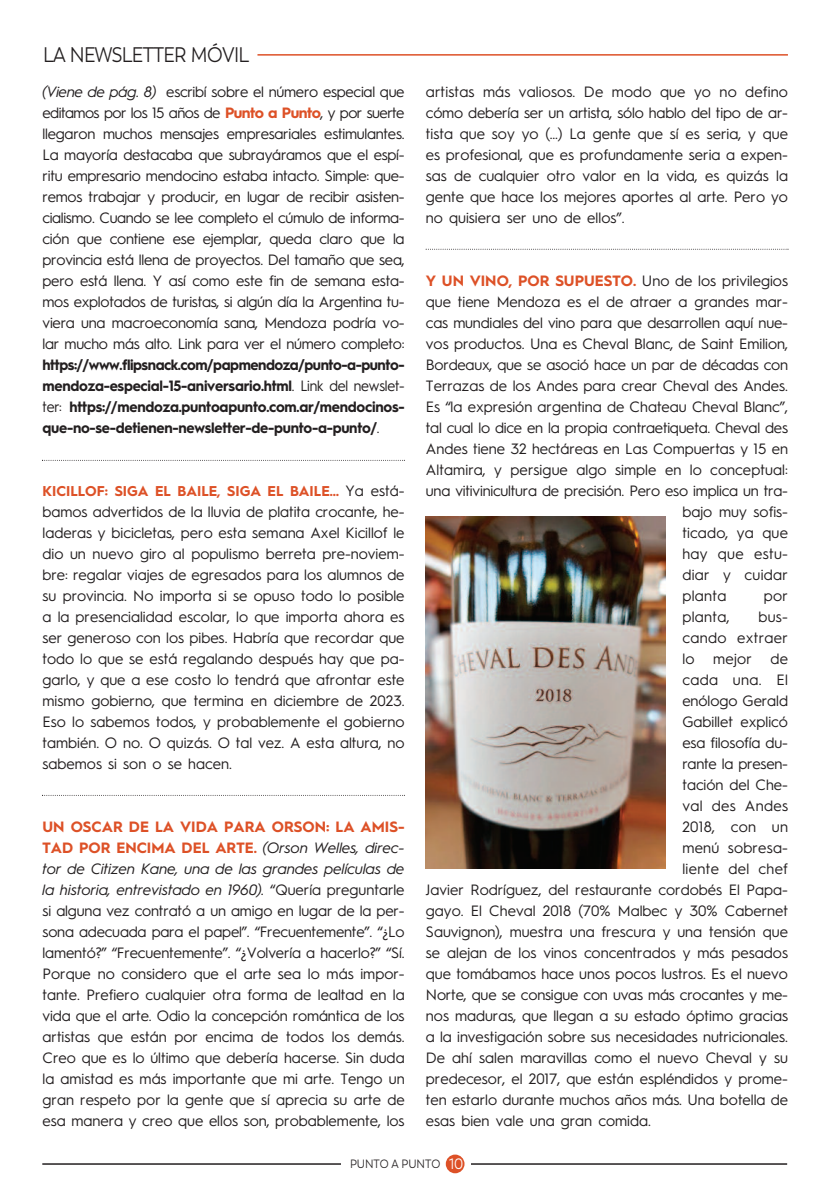
<style>
.page{position:relative;width:830px;height:1191px;background:#fff}
.page>*{position:absolute;margin:0;border:0;box-sizing:border-box;transform-origin:0 0}
.t1{font:21px "Trenda";letter-spacing:-.035em;color:#231f20;scale:.9 1}
.t2{font:15px/21px "Hurme Geometric Sans 1";color:#231f20;text-align:justify}
.t3{font:700 15px/21px "Hurme Geometric Sans 1";letter-spacing:-.02em;color:#231f20;text-align:justify;scale:.95 1}
.t4{font:15px "Hurme Geometric Sans 1";letter-spacing:.02em;color:#231f20}
.t5{font:15px "Hurme Geometric Sans 1";letter-spacing:-.02em;color:#231f20}
.t6{font:700 15px "Hurme Geometric Sans 1";color:#dd5127}
.t7{font:15px "Trenda";color:#fff;scale:.9 1}
.t8{font:700 14.25px "Hurme Geometric Sans 1";color:#dd5127}
.t9{font:12px "Trenda";color:#231f20;scale:.9 1}
.s1{font-style:italic}
.s2{font-weight:700;color:#dd5127}
.s3{font-weight:400}
.s4{font-weight:400;color:#231f20}
.s5{font-weight:400;font-size:15px;color:#231f20}
</style>
<div class="page">
<hr style="left:42px;top:1163px;width:744px;height:1px;background:#231f20">
<div style="left:341px;top:1148px;width:130px;height:30px;background:#fff"></div>
<hr style="left:257px;top:54px;width:530px;height:2px;background:#dd5127">
<svg style="left:425px;top:249px;width:363px;height:1px"></svg>
<svg style="left:42px;top:795px;width:362px;height:1px"></svg>
<svg style="left:42px;top:460px;width:362px;height:1px"></svg>
<img style="left:425px;top:517px;width:240px;height:352px">
<div style="left:445px;top:1154px;width:19px;height:19px;background:#dd5127;border-radius:50%"></div>
<h1 class="t1" style="left:43px;top:47px;width:230px">LA NEWSLETTER MÓVIL</h1>
<p class="t2" style="left:43px;top:83px;width:363px"><span class="s1">(Viene de pág. 8)</span> escribí sobre el número especial que editamos por los 15 años de <span class="s2">Punto a Punto</span>, y por suerte llegaron muchos mensajes empresariales estimulantes.<br>La mayoría destacaba que subrayáramos que el espí&shy;ritu empresario mendocino estaba intacto. Simple: que&shy;remos trabajar y producir, en lugar de recibir asisten&shy;cialismo. Cuando se lee completo el cúmulo de informa&shy;ción que contiene ese ejemplar, queda claro que la provincia está llena de proyectos. Del tamaño que sea, pero está llena. Y así como este fin de semana esta&shy;mos explotados de turistas, si algún día la Argentina tu&shy;viera una macroeconomía sana, Mendoza podría vo&shy;lar mucho más alto. Link para ver el número completo:</p>
<p class="t3" style="left:43px;top:356px;width:382px">https://www.flipsnack.com/papmendoza/punto-a-punto&shy;mendoza-especial-15-aniversario.html<span class="s3">. Link del newslet&shy;ter:</span> https://mendoza.puntoapunto.com.ar/mendocinos&shy;que-no-se-detienen-newsletter-de-punto-a-punto/<span class="s3">.</span></p>
<p class="t2" style="left:426px;top:83px;width:363px">artistas más valiosos. De modo que yo no defino cómo debería ser un artista, sólo hablo del tipo de ar&shy;tista que soy yo (…) La gente que sí es seria, y que es profesional, que es profundamente seria a expen&shy;sas de cualquier otro valor en la vida, es quizás la gente que hace los mejores aportes al arte. Pero yo no quisiera ser uno de ellos”.</p>
<p class="t6" style="left:426px;top:276px;width:363px">Y UN VINO, POR SUPUESTO. <span class="s4">Uno de los privilegios</span></p>
<p class="t2" style="left:426px;top:293px;width:363px">que tiene Mendoza es el de atraer a grandes mar-</p>
<p class="t2" style="left:426px;top:314px;width:363px">cas mundiales del vino para que desarrollen aquí nue-</p>
<p class="t2" style="left:426px;top:335px;width:363px">vos productos. Una es Cheval Blanc, de Saint Emilion,</p>
<p class="t2" style="left:426px;top:356px;width:363px">Bordeaux, que se asoció hace un par de décadas con</p>
<p class="t2" style="left:426px;top:377px;width:363px">Terrazas de los Andes para crear Cheval des Andes.</p>
<p class="t2" style="left:426px;top:398px;width:363px">Es “la expresión argentina de Chateau Cheval Blanc”,</p>
<p class="t5" style="left:426px;top:423px;width:363px">tal cual lo dice en la propia contraetiqueta. Cheval des</p>
<p class="t2" style="left:426px;top:440px;width:363px">Andes tiene 32 hectáreas en Las Compuertas y 15 en</p>
<p class="t2" style="left:426px;top:461px;width:363px">Altamira, y persigue algo simple en lo conceptual:</p>
<p class="t2" style="left:426px;top:482px;width:363px">una vitivinicultura de precisión. Pero eso implica un tra-</p>
<p class="t2" style="left:682px;top:503px;width:107px">bajo muy sofis-</p>
<p class="t2" style="left:682px;top:524px;width:107px">ticado, ya que</p>
<p class="t4" style="left:682px;top:549px;width:107px">hay que estu-</p>
<p class="t4" style="left:682px;top:570px;width:107px">diar y cuidar</p>
<p class="t2" style="left:682px;top:587px;width:46px">planta</p>
<p class="t2" style="left:763px;top:587px;width:26px">por</p>
<p class="t2" style="left:682px;top:608px;width:49px">planta,</p>
<p class="t2" style="left:758px;top:608px;width:31px">bus-</p>
<p class="t4" style="left:682px;top:633px;width:107px">cando extraer</p>
<p class="t4" style="left:682px;top:654px;width:107px">lo mejor de</p>
<p class="t4" style="left:682px;top:675px;width:107px">cada una. El</p>
<p class="t2" style="left:682px;top:692px;width:107px">enólogo Gerald</p>
<p class="t2" style="left:682px;top:713px;width:107px">Gabillet explicó</p>
<p class="t2" style="left:682px;top:734px;width:107px">esa filosofía du-</p>
<p class="t2" style="left:682px;top:755px;width:107px">rante la presen-</p>
<p class="t2" style="left:682px;top:776px;width:107px">tación del Che-</p>
<p class="t4" style="left:682px;top:801px;width:107px">val des Andes</p>
<p class="t4" style="left:682px;top:822px;width:107px">2018, con un</p>
<p class="t2" style="left:682px;top:839px;width:107px">menú sobresa-</p>
<p class="t4" style="left:682px;top:864px;width:107px">liente del chef</p>
<p class="t2" style="left:426px;top:881px;width:363px">Javier Rodríguez, del restaurante cordobés El Papa-</p>
<p class="t2" style="left:426px;top:902px;width:363px">gayo. El Cheval 2018 (70% Malbec y 30% Cabernet</p>
<p class="t2" style="left:426px;top:923px;width:363px">Sauvignon), muestra una frescura y una tensión que</p>
<p class="t2" style="left:426px;top:944px;width:363px">se alejan de los vinos concentrados y más pesados</p>
<p class="t2" style="left:426px;top:965px;width:363px">que tomábamos hace unos pocos lustros. Es el nuevo</p>
<p class="t2" style="left:426px;top:986px;width:363px">Norte, que se consigue con uvas más crocantes y me-</p>
<p class="t2" style="left:426px;top:1007px;width:363px">nos maduras, que llegan a su estado óptimo gracias</p>
<p class="t2" style="left:426px;top:1028px;width:363px">a la investigación sobre sus necesidades nutricionales.</p>
<p class="t2" style="left:426px;top:1049px;width:363px">De ahí salen maravillas como el nuevo Cheval y su</p>
<p class="t2" style="left:426px;top:1070px;width:363px">predecesor, el 2017, que están espléndidos y prome-</p>
<p class="t2" style="left:426px;top:1091px;width:363px">ten estarlo durante muchos años más. Una botella de</p>
<p class="t2" style="left:426px;top:1112px;width:226px">esas bien vale una gran comida.</p>
<p class="t9" style="left:350px;top:1158px;width:102px">PUNTO A PUNTO</p>
<p class="t8" style="left:43px;top:486px;width:363px">KICILLOF: SIGA EL BAILE, SIGA EL BAILE… <span class="s5">Ya está-</span></p>
<p class="t2" style="left:43px;top:503px;width:363px">bamos advertidos de la lluvia de platita crocante, he&shy;laderas y bicicletas, pero esta semana Axel Kicillof le dio un nuevo giro al populismo berreta pre-noviem&shy;bre: regalar viajes de egresados para los alumnos de su provincia. No importa si se opuso todo lo posible a la presencialidad escolar, lo que importa ahora es ser generoso con los pibes. Habría que recordar que todo lo que se está regalando después hay que pa&shy;garlo, y que a ese costo lo tendrá que afrontar este mismo gobierno, que termina en diciembre de 2023.<br>Eso lo sabemos todos, y probablemente el gobierno también. O no. O quizás. O tal vez. A esta altura, no sabemos si son o se hacen.</p>
<p class="t2" style="left:43px;top:818px;width:363px"><span class="s2">UN OSCAR DE LA VIDA PARA ORSON: LA AMIS-TAD POR ENCIMA DEL ARTE.</span> <span class="s1">(Orson Welles, direc&shy;tor de Citizen Kane, una de las grandes películas de la historia, entrevistado en 1960).</span> “Quería preguntarle si alguna vez contrató a un amigo en lugar de la per&shy;sona adecuada para el papel”. “Frecuentemente”. “¿Lo lamentó?” “Frecuentemente”. “¿Volvería a hacerlo?” “Sí.<br>Porque no considero que el arte sea lo más impor&shy;tante. Prefiero cualquier otra forma de lealtad en la vida que el arte. Odio la concepción romántica de los artistas que están por encima de todos los demás.<br>Creo que es lo último que debería hacerse. Sin duda la amistad es más importante que mi arte. Tengo un gran respeto por la gente que sí aprecia su arte de esa manera y creo que ellos son, probablemente, los</p>
<p class="t7" style="left:449px;top:1158px;width:17px">10</p>
</div>
